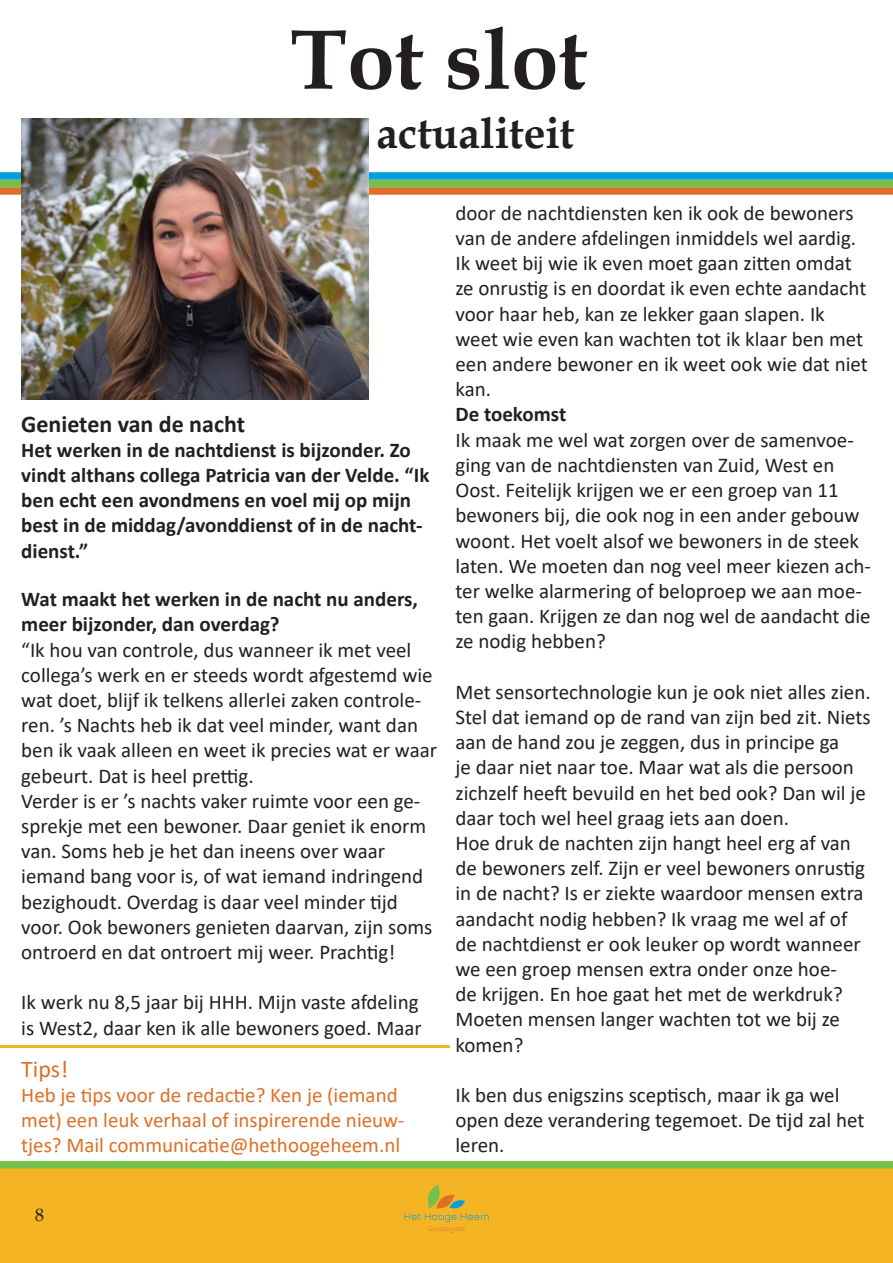
<style>
.page{position:relative;width:893px;height:1263px;background:#fff}
.page>*{position:absolute;margin:0;border:0;box-sizing:border-box;transform-origin:0 0}
.t1{font:700 85.5px "Book Antiqua";color:#231f20}
.t2{font:700 43.5px "Book Antiqua";color:#231f20}
.t3{font:700 24px "Calibri";color:#231f20}
.t4{font:24px "Calibri";color:#dd7027}
.t5{font:21px/25.2px "Calibri";color:#231f20}
.t6{font:700 21px/25.2px "Calibri";color:#231f20}
.t7{font:21px/25.2px "Calibri";color:#dd7027}
.t8{font:18px "Book Antiqua";color:#231f20}
</style>
<div class="page">
<div style="left:0;top:1165px;width:893px;height:98px;background:#f4b424"></div>
<div style="left:0;top:172px;width:893px;height:8px;background:#00a0df"></div>
<div style="left:0;top:187px;width:893px;height:8px;background:#dd7027"></div>
<div style="left:0;top:180px;width:893px;height:7px;background:#75c04b"></div>
<div style="left:0;top:1161px;width:893px;height:7px;background:#75c04b"></div>
<svg style="left:404px;top:1184px;width:84px;height:48px"></svg>
<hr style="left:0;top:1045px;width:450px;height:3px;background:#f4b424">
<img style="left:21px;top:118px;width:347px;height:282px">
<p class="t1" style="left:290px;top:1px;width:298px">Tot slot</p>
<p class="t2" style="left:376px;top:103px;width:200px">actualiteit</p>
<p class="t3" style="left:21px;top:407px;width:225px">Genieten van de nacht</p>
<p class="t6" style="left:21px;top:437px;width:410px">Het werken in de nachtdienst is bijzonder. Zo vindt althans collega Patricia van der Velde. “Ik ben echt een avondmens en voel mij op mijn best in de middag/avonddienst of in de nacht&shy;dienst.”</p>
<p class="t6" style="left:21px;top:586px;width:398px">Wat maakt het werken in de nacht nu anders, meer bijzonder, dan overdag?</p>
<p class="t5" style="left:21px;top:636px;width:417px">“Ik hou van controle, dus wanneer ik met veel collega’s werk en er steeds wordt afgestemd wie wat doet, blijf ik telkens allerlei zaken controle&shy;ren. ’s Nachts heb ik dat veel minder, want dan ben ik vaak alleen en weet ik precies wat er waar gebeurt. Dat is heel prettig.</p>
<p class="t5" style="left:21px;top:788px;width:413px">Verder is er ’s nachts vaker ruimte voor een ge&shy;sprekje met een bewoner. Daar geniet ik enorm van. Soms heb je het dan ineens over waar iemand bang voor is, of wat iemand indringend bezighoudt. Overdag is daar veel minder tijd voor. Ook bewoners genieten daarvan, zijn soms ontroerd en dat ontroert mij weer. Prachtig!</p>
<p class="t5" style="left:21px;top:989px;width:402px">Ik werk nu 8,5 jaar bij HHH. Mijn vaste afdeling is West2, daar ken ik alle bewoners goed. Maar</p>
<p class="t4" style="left:21px;top:1052px;width:48px">Tips!</p>
<p class="t7" style="left:21px;top:1082px;width:385px">Heb je tips voor de redactie? Ken je (iemand met) een leuk verhaal of inspirerende nieuw&shy;tjes? Mail communicatie@hethoogeheem.nl</p>
<p class="t5" style="left:455px;top:200px;width:414px">door de nachtdiensten ken ik ook de bewoners van de andere afdelingen inmiddels wel aardig.<br>Ik weet bij wie ik even moet gaan zitten omdat ze onrustig is en doordat ik even echte aandacht voor haar heb, kan ze lekker gaan slapen. Ik weet wie even kan wachten tot ik klaar ben met een andere bewoner en ik weet ook wie dat niet kan.</p>
<p class="t6" style="left:455px;top:402px;width:112px">De toekomst</p>
<p class="t5" style="left:455px;top:427px;width:417px">Ik maak me wel wat zorgen over de samenvoe&shy;ging van de nachtdiensten van Zuid, West en Oost. Feitelijk krijgen we er een groep van 11 bewoners bij, die ook nog in een ander gebouw woont. Het voelt alsof we bewoners in de steek laten. We moeten dan nog veel meer kiezen ach&shy;ter welke alarmering of beloproep we aan moe&shy;ten gaan. Krijgen ze dan nog wel de aandacht die ze nodig hebben?</p>
<p class="t5" style="left:455px;top:679px;width:417px">Met sensortechnologie kun je ook niet alles zien.<br>Stel dat iemand op de rand van zijn bed zit. Niets aan de hand zou je zeggen, dus in principe ga<br>je daar niet naar toe. Maar wat als die persoon zichzelf heeft bevuild en het bed ook? Dan wil je daar toch wel heel graag iets aan doen.</p>
<p class="t5" style="left:455px;top:830px;width:411px">Hoe druk de nachten zijn hangt heel erg af van de bewoners zelf. Zijn er veel bewoners onrustig in de nacht? Is er ziekte waardoor mensen extra aandacht nodig hebben? Ik vraag me wel af of de nachtdienst er ook leuker op wordt wanneer we een groep mensen extra onder onze hoe-<br>de krijgen. En hoe gaat het met de werkdruk?<br>Moeten mensen langer wachten tot we bij ze komen?</p>
<p class="t5" style="left:455px;top:1082px;width:410px">Ik ben dus enigszins sceptisch, maar ik ga wel open deze verandering tegemoet. De tijd zal het leren.</p>
<p class="t8" style="left:35px;top:1202px;width:10px">8</p>
</div>
